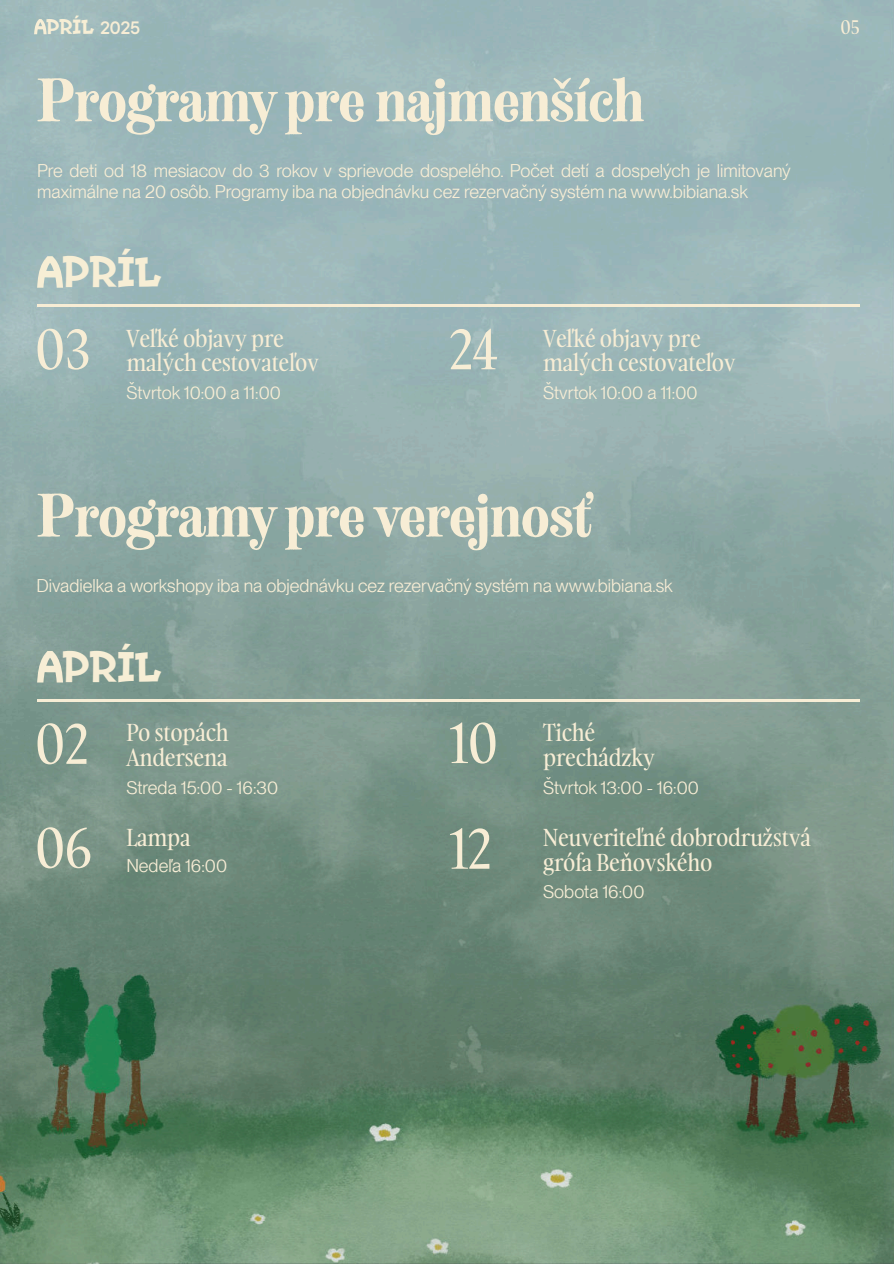
<style>
.page{position:relative;width:894px;height:1264px;background:#fff}
.page>*{position:absolute;margin:0;border:0;box-sizing:border-box;transform-origin:0 0}
.t1{font:54.15px "Gambarino";letter-spacing:-.01em;color:#f7edd5}
.t2{font:53.55px "Neato Serif";letter-spacing:-.01em;color:#f7edd5}
.t3{font:46.05px "Lance Betsy";letter-spacing:.015em;color:#f7eed5}
.t4{font:23.1px/24.6px "Gambarino";letter-spacing:-.01em;color:#f7edd5}
.t5{font:22.2px "Lance Betsy";color:#f7eed5}
.t6{font:18.6px "Gambarino";color:#f7edd5}
.t7{font:18px/21px "PP Neue Montreal";color:#f7edd5}
.s1{font-family:"TT Commons Pro Db";font-size:18px;color:#f7edd5}
</style>
<div class="page">
<img style="left:0;top:784px;width:893px;height:183px">
<img style="left:0;top:286px;width:893px;height:498px">
<img style="left:0;top:967px;width:893px;height:296px">
<svg style="left:34px;top:19px;width:13px;height:15px"></svg>
<hr style="left:37px;top:699px;width:822px;height:2px;background:#f7edd5">
<svg style="left:37px;top:651px;width:26px;height:31px"></svg>
<svg style="left:37px;top:256px;width:26px;height:32px"></svg>
<hr style="left:37px;top:304px;width:822px;height:2px;background:#f7edd5">
<p class="t5" style="left:46px;top:19px;width:95px">PRÍL <span class="s1">2025</span></p>
<p class="t6" style="left:840px;top:14px;width:21px">05</p>
<h2 class="t2" style="left:36px;top:78px;width:609px">Programy pre najmenších</h2>
<p class="t7" style="left:37px;top:160px;width:755px">Pre deti od 18 mesiacov do 3 rokov v sprievode dospelého. Počet detí a dospelých je limitovaný maximálne na 20 osôb. Programy iba na objednávku cez rezervačný systém na www.bibiana.sk</p>
<h3 class="t3" style="left:63px;top:255px;width:100px">PRÍL</h3>
<h1 class="t1" style="left:35px;top:311px;width:57px">03</h1>
<p class="t4" style="left:126px;top:325px;width:194px">Veľké objavy pre malých cestovateľov</p>
<p class="t7" style="left:126px;top:382px;width:156px">Štvrtok 10:00 a 11:00</p>
<h1 class="t1" style="left:449px;top:311px;width:50px">24</h1>
<p class="t4" style="left:543px;top:325px;width:194px">Veľké objavy pre malých cestovateľov</p>
<p class="t7" style="left:543px;top:382px;width:156px">Štvrtok 10:00 a 11:00</p>
<h2 class="t2" style="left:36px;top:493px;width:557px">Programy pre verejnosť</h2>
<p class="t7" style="left:36px;top:575px;width:637px">Divadielka a workshopy iba na objednávku cez rezervačný systém na www.bibiana.sk</p>
<h3 class="t3" style="left:63px;top:650px;width:100px">PRÍL</h3>
<h1 class="t1" style="left:35px;top:705px;width:55px">02</h1>
<p class="t4" style="left:126px;top:720px;width:104px">Po stopách<br>Andersena</p>
<p class="t7" style="left:126px;top:776px;width:153px">Streda 15:00 - 16:30</p>
<h1 class="t1" style="left:35px;top:809px;width:58px">06</h1>
<p class="t4" style="left:126px;top:824px;width:66px">Lampa</p>
<p class="t7" style="left:126px;top:854px;width:102px">Nedeľa 16:00</p>
<h1 class="t1" style="left:449px;top:704px;width:50px">10</h1>
<p class="t4" style="left:543px;top:720px;width:113px">Tiché prechádzky</p>
<p class="t7" style="left:543px;top:776px;width:157px">Štvrtok 13:00 - 16:00</p>
<h1 class="t1" style="left:449px;top:810px;width:44px">12</h1>
<p class="t4" style="left:543px;top:824px;width:269px">Neuveriteľné dobrodružstvá grófa Beňovského</p>
<p class="t7" style="left:543px;top:881px;width:103px">Sobota 16:00</p>
</div>
